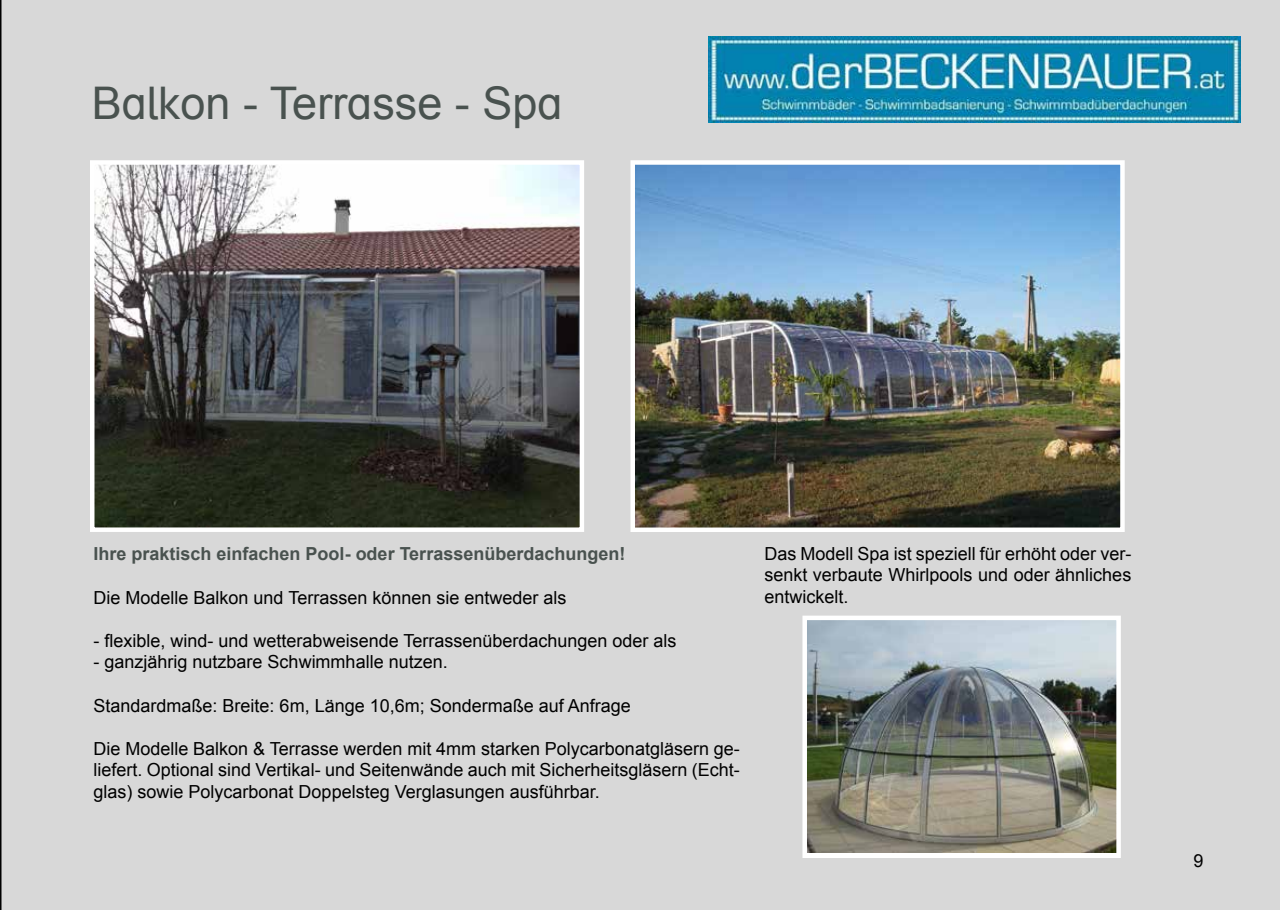
<style>
.page{position:relative;width:1280px;height:910px;background:#d8d8d8}
.page>*{position:absolute;margin:0;border:0;box-sizing:border-box;transform-origin:0 0}
.t1{font:45px "Arial";color:#49524f}
.t2{font:18px/21.6px "Arial";color:#000;text-align:justify}
.t3{font:700 18px "Arial";color:#49524f}
</style>
<div class="page">
<img style="left:635px;top:165px;width:485px;height:362px">
<div style="left:630px;top:160px;width:495px;height:372px;border:4px solid #fff"></div>
<img style="left:95px;top:165px;width:484px;height:362px">
<div style="left:90px;top:160px;width:494px;height:372px;border:4px solid #fff"></div>
<img style="left:807px;top:621px;width:309px;height:232px">
<div style="left:802px;top:616px;width:319px;height:242px;border:4px solid #fff"></div>
<img style="left:708px;top:37px;width:533px;height:86px">
<h1 class="t1" style="left:92px;top:72px;width:472px">Balkon - Terrasse - Spa</h1>
<p class="t3" style="left:94px;top:541px;width:533px">Ihre praktisch einfachen Pool- oder Terrassenüberdachungen!</p>
<p class="t2" style="left:94px;top:586px;width:474px">Die Modelle Balkon und Terrassen können sie entweder als</p>
<p class="t2" style="left:94px;top:630px;width:584px">- flexible, wind- und wetterabweisende Terrassenüberdachungen oder als</p>
<p class="t2" style="left:94px;top:651px;width:356px">- ganzjährig nutzbare Schwimmhalle nutzen.</p>
<p class="t2" style="left:94px;top:694px;width:539px">Standardmaße: Breite: 6m, Länge 10,6m; Sondermaße auf Anfrage</p>
<p class="t2" style="left:94px;top:738px;width:648px">Die Modelle Balkon &amp; Terrasse werden mit 4mm starken Polycarbonatgläsern ge&shy;liefert. Optional sind Vertikal- und Seitenwände auch mit Sicherheitsgläsern (Echt&shy;glas) sowie Polycarbonat Doppelsteg Verglasungen ausführbar.</p>
<p class="t2" style="left:764px;top:543px;width:368px">Das Modell Spa ist speziell für erhöht oder ver&shy;senkt verbaute Whirlpools und oder ähnliches entwickelt.</p>
<p class="t2" style="left:1193px;top:849px;width:12px">9</p>
</div>
